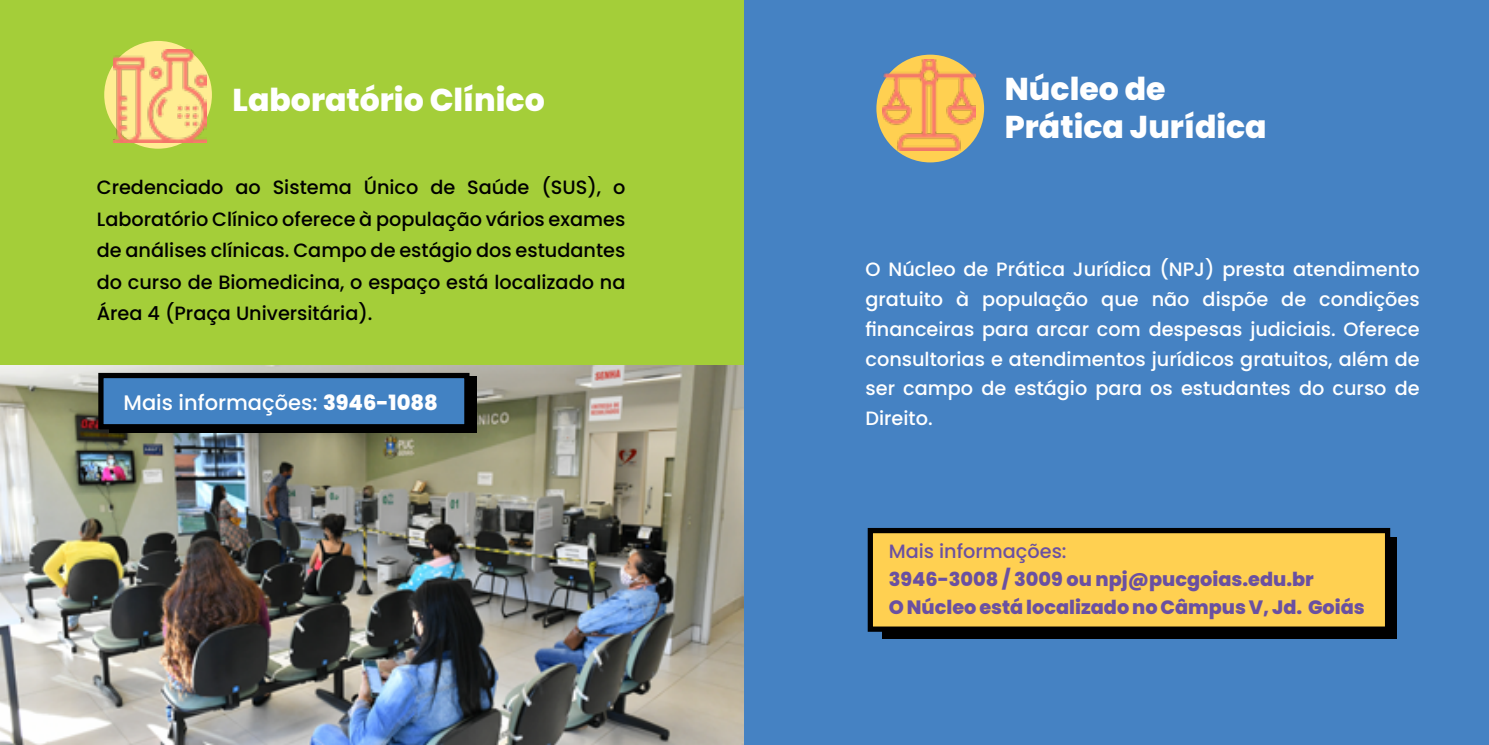
<style>
.page{position:relative;width:1489px;height:745px;background:#fff}
.page>*{position:absolute;margin:0;border:0;box-sizing:border-box;transform-origin:0 0}
.t1{font:800 31.5px/37.8px "Poppins";color:#fff}
.t2{font:500 21px "Poppins";color:#fff}
.t3{font:500 19.25px/29.8px "Poppins";color:#fff;text-align:justify}
.t4{font:500 19.25px/31.5px "Poppins";color:#000;text-align:justify}
.t5{font:800 19.25px/28px "Poppins";color:#6a50a1}
.t6{font:500 19.25px "Poppins";color:#6a50a1}
.s1{font-weight:800}
</style>
<div class="page">
<div style="left:0;top:0;width:745px;height:744px;background:#a4ce39"></div>
<img style="left:0;top:365px;width:744px;height:379px">
<div style="left:104px;top:41px;width:108px;height:108px;background:#ffed93;border-radius:50%"></div>
<img style="left:114px;top:50px;width:93px;height:93px">
<div style="left:109px;top:376px;width:367px;height:57px;background:#000"></div>
<div style="left:98px;top:372px;width:371px;height:57px;background:#4282c3;border:5px solid #000"></div>
<div style="left:744px;top:0;width:744px;height:744px;background:#4582c3"></div>
<div style="left:876px;top:55px;width:108px;height:107px;background:#ffd051;border-radius:50%"></div>
<img style="left:882px;top:60px;width:93px;height:90px">
<div style="left:882px;top:537px;width:514px;height:101px;background:#000"></div>
<div style="left:867px;top:527px;width:522px;height:104px;background:#ffd051;border:5px solid #000"></div>
<h1 class="t1" style="left:233px;top:81px;width:313px">Laboratório Clínico</h1>
<p class="t4" style="left:97px;top:171px;width:530px">Credenciado ao Sistema Único de Saúde (SUS), o Laboratório Clínico oferece à população vários exames de análises clínicas. Campo de estágio dos estudantes do curso de Biomedicina, o espaço está localizado na Área 4 (Praça Universitária).</p>
<p class="t2" style="left:123px;top:390px;width:316px">Mais informações: <span class="s1">3946-1088</span></p>
<h1 class="t1" style="left:1004px;top:70px;width:263px">Núcleo de<br>Prática Jurídica</h1>
<p class="t3" style="left:865px;top:254px;width:555px">O Núcleo de Prática Jurídica (NPJ) presta atendimento gratuito à população que não dispõe de condições financeiras para arcar com despesas judiciais. Oferece consultorias e atendimentos jurídicos gratuitos, além de ser campo de estágio para os estudantes do curso de Direito.</p>
<p class="t6" style="left:888px;top:539px;width:179px">Mais informações:</p>
<p class="t5" style="left:888px;top:564px;width:477px">3946-3008 / 3009 ou npj@pucgoias.edu.br<br>O Núcleo está localizado no Câmpus V, Jd. Goiás</p>
</div>
